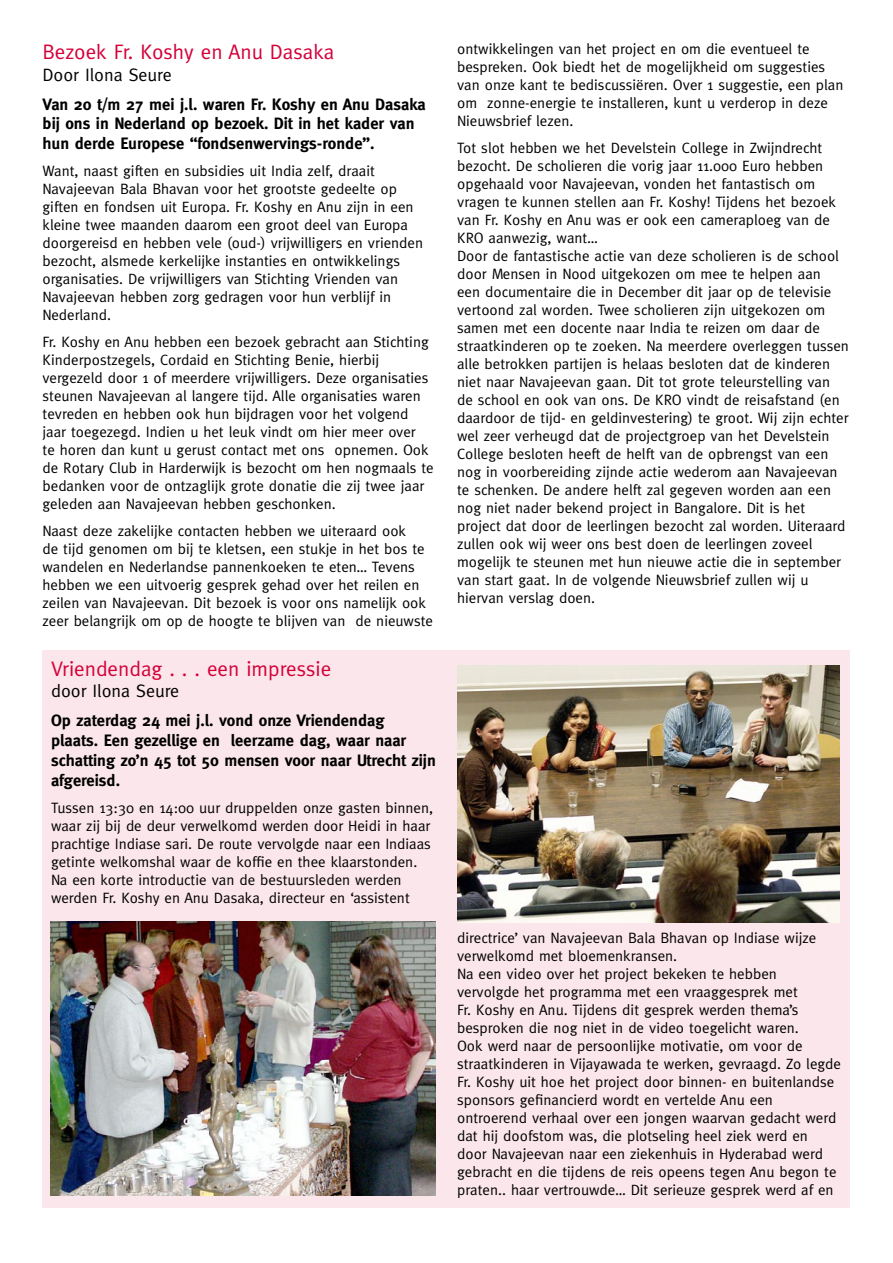
<style>
.page{position:relative;width:893px;height:1263px;background:#fff}
.page>*{position:absolute;margin:0;border:0;box-sizing:border-box;transform-origin:0 0}
.t1{font:21px "Meta";color:#d40139}
.t2{font:18px "Meta";color:#000}
.t3{font:700 16.5px/19.8px "Meta";color:#000}
.t4{font:15px/18px "Meta";color:#000}
</style>
<div class="page">
<div style="left:43px;top:651px;width:807px;height:557px;background:#fbe6eb"></div>
<img style="left:51px;top:921px;width:385px;height:275px">
<img style="left:457px;top:665px;width:383px;height:257px">
<h1 class="t1" style="left:43px;top:40px;width:293px">Bezoek Fr. Koshy en Anu Dasaka</h1>
<p class="t2" style="left:43px;top:64px;width:131px">Door Ilona Seure</p>
<p class="t3" style="left:43px;top:94px;width:385px">Van 20 t/m 27 mei j.l. waren Fr. Koshy en Anu Dasaka bij ons in Nederland op bezoek. Dit in het kader van hun derde Europese “fondsenwervings-ronde”.</p>
<p class="t4" style="left:43px;top:162px;width:382px">Want, naast giften en subsidies uit India zelf, draait Navajeevan Bala Bhavan voor het grootste gedeelte op giften en fondsen uit Europa. Fr. Koshy en Anu zijn in een kleine twee maanden daarom een groot deel van Europa doorgereisd en hebben vele (oud-) vrijwilligers en vrienden bezocht, alsmede kerkelijke instanties en ontwikkelings organisaties. De vrijwilligers van Stichting Vrienden van Navajeevan hebben zorg gedragen voor hun verblijf in Nederland.</p>
<p class="t4" style="left:43px;top:333px;width:393px">Fr. Koshy en Anu hebben een bezoek gebracht aan Stichting Kinderpostzegels, Cordaid en Stichting Benie, hierbij vergezeld door 1 of meerdere vrijwilligers. Deze organisaties steunen Navajeevan al langere tijd. Alle organisaties waren tevreden en hebben ook hun bijdragen voor het volgend jaar toegezegd. Indien u het leuk vindt om hier meer over<br>te horen dan kunt u gerust contact met ons opnemen. Ook de Rotary Club in Harderwijk is bezocht om hen nogmaals te bedanken voor de ontzaglijk grote donatie die zij twee jaar geleden aan Navajeevan hebben geschonken.</p>
<p class="t4" style="left:43px;top:522px;width:392px">Naast deze zakelijke contacten hebben we uiteraard ook<br>de tijd genomen om bij te kletsen, een stukje in het bos te wandelen en Nederlandse pannenkoeken te eten… Tevens hebben we een uitvoerig gesprek gehad over het reilen en zeilen van Navajeevan. Dit bezoek is voor ons namelijk ook zeer belangrijk om op de hoogte te blijven van de nieuwste</p>
<h1 class="t1" style="left:51px;top:656px;width:282px">Vriendendag . . . een impressie</h1>
<p class="t2" style="left:51px;top:681px;width:130px">door Ilona Seure</p>
<p class="t3" style="left:51px;top:710px;width:386px">Op zaterdag 24 mei j.l. vond onze Vriendendag<br>plaats. Een gezellige en leerzame dag, waar naar schatting zo’n 45 tot 50 mensen voor naar Utrecht zijn afgereisd.</p>
<p class="t4" style="left:51px;top:798px;width:384px">Tussen 13:30 en 14:00 uur druppelden onze gasten binnen, waar zij bij de deur verwelkomd werden door Heidi in haar prachtige Indiase sari. De route vervolgde naar een Indiaas getinte welkomshal waar de koffie en thee klaarstonden.<br>Na een korte introductie van de bestuursleden werden werden Fr. Koshy en Anu Dasaka, directeur en ‘assistent</p>
<p class="t4" style="left:457px;top:40px;width:388px">ontwikkelingen van het project en om die eventueel te bespreken. Ook biedt het de mogelijkheid om suggesties van onze kant te bediscussiëren. Over 1 suggestie, een plan om zonne-energie te installeren, kunt u verderop in deze Nieuwsbrief lezen.</p>
<p class="t4" style="left:457px;top:139px;width:393px">Tot slot hebben we het Develstein College in Zwijndrecht bezocht. De scholieren die vorig jaar 11.000 Euro hebben opgehaald voor Navajeevan, vonden het fantastisch om vragen te kunnen stellen aan Fr. Koshy! Tijdens het bezoek van Fr. Koshy en Anu was er ook een cameraploeg van de KRO aanwezig, want…<br>Door de fantastische actie van deze scholieren is de school door Mensen in Nood uitgekozen om mee te helpen aan<br>een documentaire die in December dit jaar op de televisie vertoond zal worden. Twee scholieren zijn uitgekozen om samen met een docente naar India te reizen om daar de straatkinderen op te zoeken. Na meerdere overleggen tussen alle betrokken partijen is helaas besloten dat de kinderen niet naar Navajeevan gaan. Dit tot grote teleurstelling van de school en ook van ons. De KRO vindt de reisafstand (en daardoor de tijd- en geldinvestering) te groot. Wij zijn echter wel zeer verheugd dat de projectgroep van het Develstein College besloten heeft de helft van de opbrengst van een nog in voorbereiding zijnde actie wederom aan Navajeevan te schenken. De andere helft zal gegeven worden aan een nog niet nader bekend project in Bangalore. Dit is het project dat door de leerlingen bezocht zal worden. Uiteraard zullen ook wij weer ons best doen de leerlingen zoveel mogelijk te steunen met hun nieuwe actie die in september van start gaat. In de volgende Nieuwsbrief zullen wij u hiervan verslag doen.</p>
<p class="t4" style="left:457px;top:928px;width:385px">directrice’ van Navajeevan Bala Bhavan op Indiase wijze verwelkomd met bloemenkransen.<br>Na een video over het project bekeken te hebben vervolgde het programma met een vraaggesprek met<br>Fr. Koshy en Anu. Tijdens dit gesprek werden thema’s besproken die nog niet in de video toegelicht waren.<br>Ook werd naar de persoonlijke motivatie, om voor de straatkinderen in Vijayawada te werken, gevraagd. Zo legde Fr. Koshy uit hoe het project door binnen- en buitenlandse sponsors gefinancierd wordt en vertelde Anu een ontroerend verhaal over een jongen waarvan gedacht werd dat hij doofstom was, die plotseling heel ziek werd en door Navajeevan naar een ziekenhuis in Hyderabad werd gebracht en die tijdens de reis opeens tegen Anu begon te praten.. haar vertrouwde… Dit serieuze gesprek werd af en</p>
</div>
